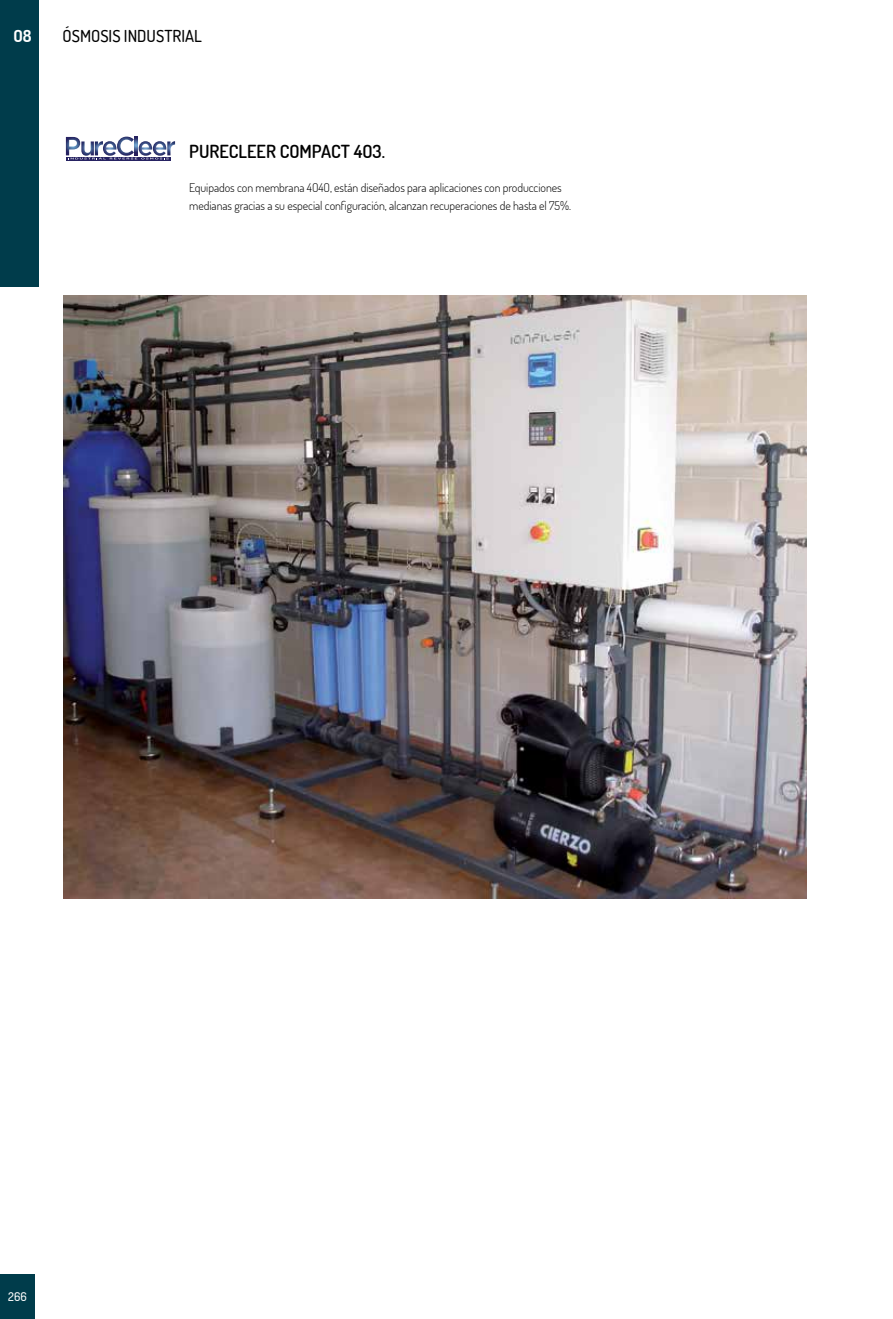
<style>
.page{position:relative;width:893px;height:1319px;background:#fff}
.page>*{position:absolute;margin:0;border:0;box-sizing:border-box;transform-origin:0 0}
.t1{font:600 18px "Dosis";color:#000}
.t2{font:500 16.5px "Dosis";color:#000}
.t3{font:700 16.5px "Dosis";color:#fff}
.t4{font:300 12px/18px "Dosis";letter-spacing:-.005em;color:#000}
.t5{font:500 12px "Dosis";color:#fff}
</style>
<div class="page">
<img style="left:63px;top:296px;width:744px;height:602px">
<hr style="left:66px;top:157px;width:105px;height:3px;background:#262262">
<img style="left:66px;top:137px;width:14px;height:18px">
<img style="left:81px;top:141px;width:35px;height:15px">
<img style="left:139px;top:141px;width:36px;height:15px">
<img style="left:117px;top:136px;width:21px;height:20px">
<svg style="left:68px;top:158px;width:101px;height:1px"></svg>
<div style="left:0;top:0;width:38px;height:287px;background:#003c4b"></div>
<div style="left:0;top:1273px;width:35px;height:45px;background:#003c4b"></div>
<h2 class="t3" style="left:13px;top:26px;width:20px">O8</h2>
<h2 class="t2" style="left:63px;top:26px;width:141px">ÓSMOSIS INDUSTRIAL</h2>
<h1 class="t1" style="left:189px;top:139px;width:197px">PURECLEER COMPACT 4O3.</h1>
<p class="t4" style="left:189px;top:179px;width:383px">Equipados con membrana 4O4O, están diseñados para aplicaciones con producciones medianas gracias a su especial configuración, alcanzan recuperaciones de hasta el 75%.</p>
<p class="t5" style="left:8px;top:1288px;width:20px">266</p>
</div>
